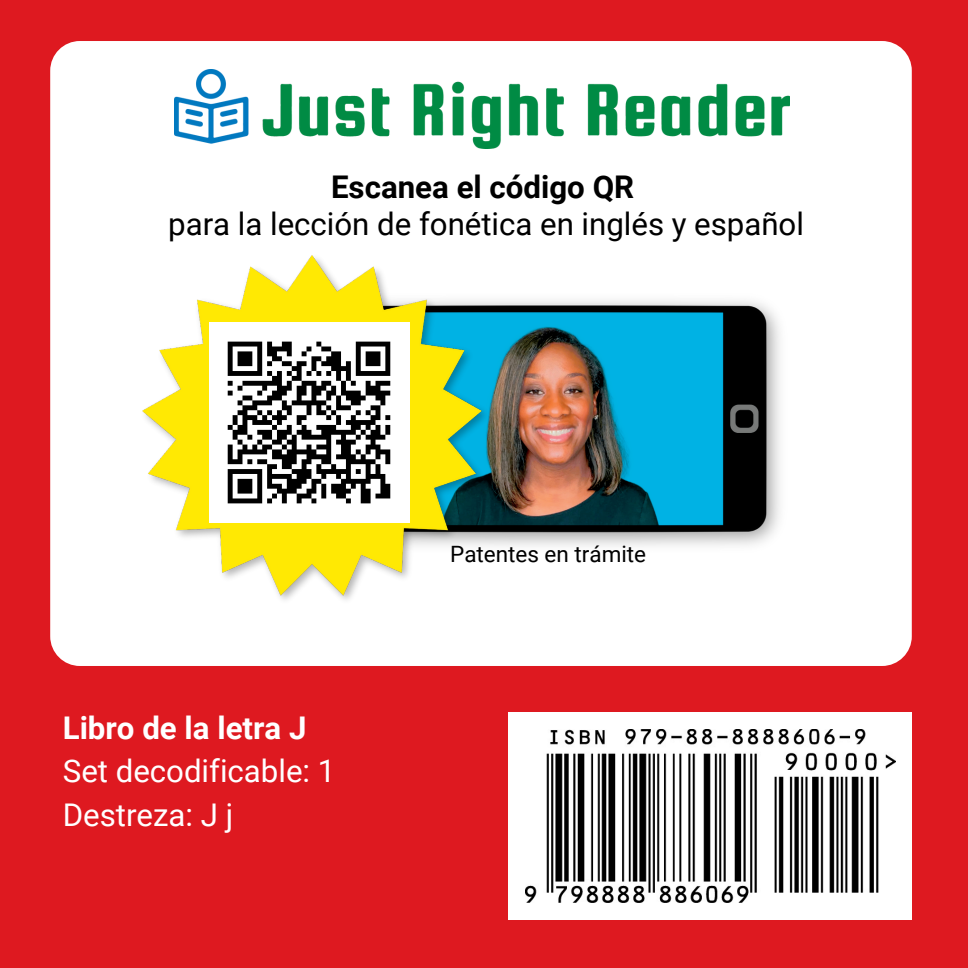
<style>
.page{position:relative;width:968px;height:968px;background:#de1920}
.page>*{position:absolute;margin:0;border:0;box-sizing:border-box;transform-origin:0 0}
.t1{font:31.25px "Roboto";color:#000}
.t2{font:31.25px/43.2px "Roboto";color:#fff}
.t3{font:700 31.25px "Roboto";color:#000}
.t4{font:700 31.25px "Roboto";color:#fff}
.t5{font:22.5px "Roboto";color:#000}
</style>
<div class="page">
<div style="left:50px;top:41px;width:861px;height:625px;background:#fff;border-radius:30px"></div>
<div style="left:508px;top:712px;width:403px;height:207px;background:#fff"></div>
<img style="left:174px;top:70px;width:615px;height:79px">
<img style="left:495px;top:300px;width:285px;height:246px">
<img style="left:142px;top:255px;width:353px;height:345px">
<img style="left:209px;top:322px;width:200px;height:201px">
<img style="left:525px;top:729px;width:370px;height:173px">
<p class="t3" style="left:331px;top:169px;width:305px">Escanea el código QR</p>
<p class="t1" style="left:168px;top:206px;width:637px">para la lección de fonética en inglés y español</p>
<p class="t4" style="left:63px;top:710px;width:245px">Libro de la letra J</p>
<p class="t2" style="left:63px;top:750px;width:274px">Set decodificable: 1<br>Destreza: J j</p>
<p class="t5" style="left:450px;top:541px;width:197px">Patentes en trámite</p>
</div>
